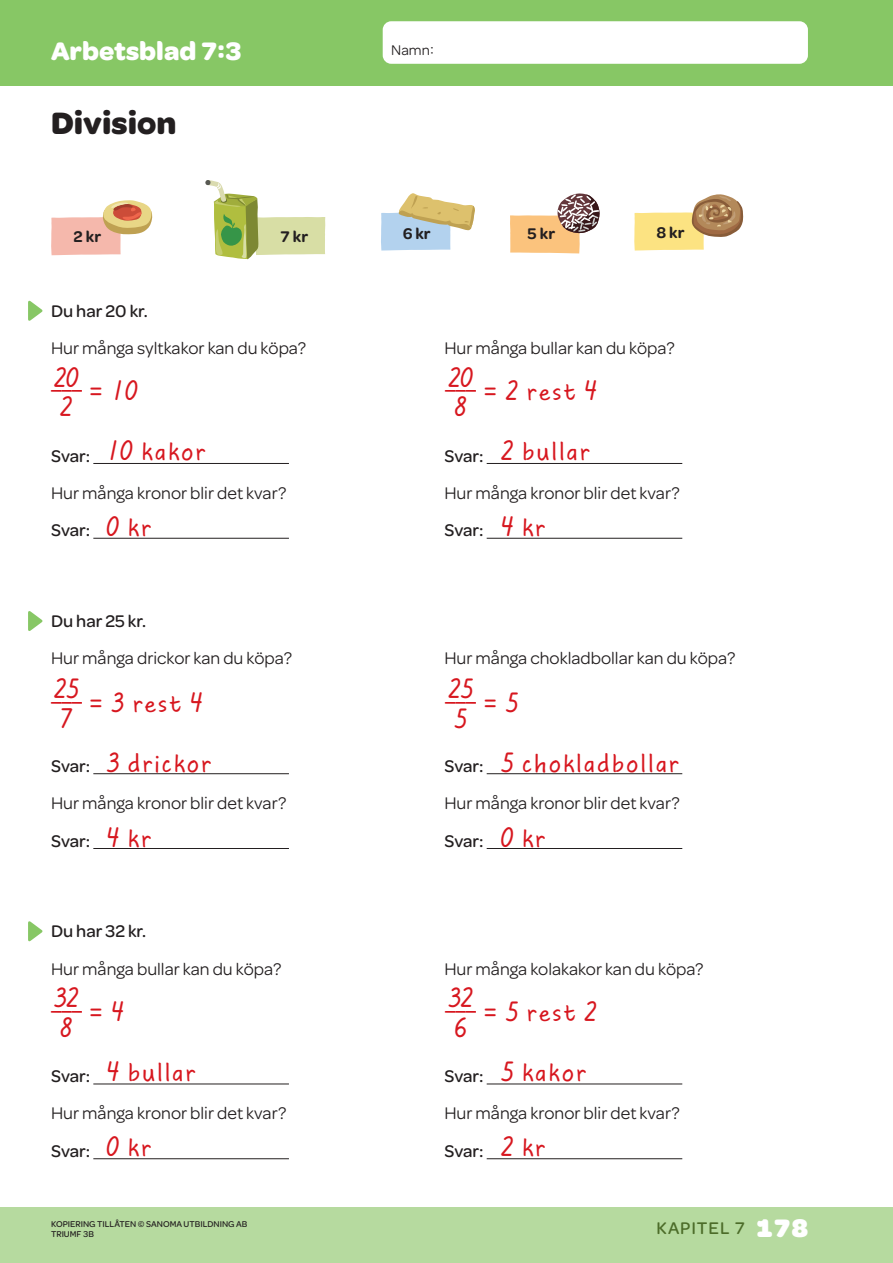
<style>
.page{position:relative;width:893px;height:1263px;background:#fff}
.page>*{position:absolute;margin:0;border:0;box-sizing:border-box;transform-origin:0 0}
.t1{font:700 33px "Omnes";color:#231f20}
.t2{font:27px "Tucker Script";letter-spacing:.05em;color:#d7171f}
.t3{font:700 27px/29.7px "Skoltext";color:#d7171f}
.t4{font:700 27px "Skoltext";color:#d7171f;scale:.83 1}
.t5{font:700 27px "Omnes";color:#fff}
.t6{font:500 24px "Omnes";color:#d7171f}
.t7{font:18px "Omnes";color:#231f20}
.t8{font:500 18px "Omnes";color:#231f20}
.t9{font:500 18px "Omnes";letter-spacing:.05em;color:#4c6c29}
.t10{font:600 16.5px "Omnes";color:#231f20}
.t11{font:15px "Omnes";color:#231f20}
.t12{font:500 9px/10.5px "Omnes";color:#231f20}
.s1{font-family:"Omnes";font-weight:500;font-size:24px}
.s2{font-family:"Skoltext";font-weight:700}
.s3{font-family:"Skoltext";font-weight:700;font-size:27px}
.s4{font-weight:900;font-size:27px;color:#fff}
</style>
<div class="page">
<div style="left:0;top:1208px;width:893px;height:55px;background:#b6da9f"></div>
<div style="left:0;top:0;width:893px;height:85px;background:#87c765"></div>
<div style="left:383px;top:21px;width:425px;height:43px;background:#fff;border-radius:9px"></div>
<svg style="left:205px;top:180px;width:120px;height:79px"></svg>
<svg style="left:510px;top:193px;width:90px;height:60px"></svg>
<svg style="left:51px;top:200px;width:101px;height:55px"></svg>
<svg style="left:634px;top:194px;width:109px;height:57px"></svg>
<svg style="left:381px;top:193px;width:94px;height:58px"></svg>
<hr style="left:93px;top:463px;width:196px;height:1px;background:#231f20">
<hr style="left:487px;top:463px;width:195px;height:1px;background:#231f20">
<hr style="left:93px;top:538px;width:196px;height:1px;background:#231f20">
<hr style="left:487px;top:538px;width:195px;height:1px;background:#231f20">
<hr style="left:93px;top:773px;width:196px;height:1px;background:#231f20">
<hr style="left:487px;top:773px;width:195px;height:1px;background:#231f20">
<hr style="left:93px;top:848px;width:196px;height:1px;background:#231f20">
<hr style="left:487px;top:848px;width:195px;height:1px;background:#231f20">
<hr style="left:93px;top:1083px;width:196px;height:1px;background:#231f20">
<hr style="left:487px;top:1083px;width:195px;height:1px;background:#231f20">
<hr style="left:93px;top:1158px;width:196px;height:1px;background:#231f20">
<hr style="left:487px;top:1158px;width:195px;height:1px;background:#231f20">
<svg style="left:28px;top:300px;width:15px;height:21px"></svg>
<svg style="left:28px;top:611px;width:15px;height:20px"></svg>
<svg style="left:28px;top:921px;width:15px;height:21px"></svg>
<h2 class="t5" style="left:51px;top:31px;width:192px">Arbetsblad 7:3</h2>
<h1 class="t1" style="left:51px;top:98px;width:127px">Division</h1>
<p class="t11" style="left:391px;top:39px;width:45px">Namn:</p>
<p class="t10" style="left:73px;top:225px;width:30px">2 kr</p>
<p class="t10" style="left:280px;top:225px;width:30px">7 kr</p>
<p class="t10" style="left:403px;top:222px;width:30px">6 kr</p>
<p class="t10" style="left:527px;top:222px;width:30px">5 kr</p>
<p class="t10" style="left:657px;top:221px;width:30px">8 kr</p>
<p class="t8" style="left:51px;top:298px;width:98px">Du har 20 kr.</p>
<p class="t7" style="left:51px;top:336px;width:257px">Hur många syltkakor kan du köpa?</p>
<p class="t7" style="left:444px;top:336px;width:232px">Hur många bullar kan du köpa?</p>
<h2 class="t3" style="left:54px;top:363px;width:26px">20<br>2</h2>
<h2 class="t4" style="left:51px;top:366px;width:39px">___</h2>
<h2 class="t3" style="left:89px;top:376px;width:50px"><span class="s1">=</span> 10</h2>
<h2 class="t3" style="left:448px;top:363px;width:26px">20<br>8</h2>
<h2 class="t4" style="left:445px;top:366px;width:39px">___</h2>
<h2 class="t2" style="left:483px;top:374px;width:115px"><span class="s1">=</span> <span class="s2">2</span> rest <span class="s2">4</span></h2>
<h2 class="t2" style="left:501px;top:435px;width:90px"><span class="s2">2</span> bullar</h2>
<h2 class="t2" style="left:107px;top:434px;width:100px"><span class="s2">10</span> kakor</h2>
<p class="t8" style="left:51px;top:443px;width:41px">Svar:</p>
<p class="t8" style="left:444px;top:443px;width:41px">Svar:</p>
<p class="t7" style="left:51px;top:481px;width:237px">Hur många kronor blir det kvar?</p>
<p class="t7" style="left:444px;top:481px;width:237px">Hur många kronor blir det kvar?</p>
<p class="t8" style="left:51px;top:518px;width:41px">Svar:</p>
<p class="t8" style="left:444px;top:518px;width:41px">Svar:</p>
<h2 class="t2" style="left:501px;top:510px;width:46px"><span class="s2">4</span> kr</h2>
<h2 class="t2" style="left:107px;top:510px;width:46px"><span class="s2">0</span> kr</h2>
<p class="t8" style="left:51px;top:608px;width:97px">Du har 25 kr.</p>
<p class="t7" style="left:51px;top:646px;width:242px">Hur många drickor kan du köpa?</p>
<p class="t7" style="left:444px;top:646px;width:292px">Hur många chokladbollar kan du köpa?</p>
<h2 class="t3" style="left:54px;top:674px;width:26px">25<br>7</h2>
<h2 class="t4" style="left:51px;top:678px;width:39px">___</h2>
<h2 class="t2" style="left:89px;top:686px;width:115px"><span class="s1">=</span> <span class="s2">3</span> rest <span class="s2">4</span></h2>
<h2 class="t3" style="left:448px;top:674px;width:26px">25<br>5</h2>
<h2 class="t4" style="left:445px;top:678px;width:39px">___</h2>
<h3 class="t6" style="left:483px;top:686px;width:37px">= <span class="s3">5</span></h3>
<h2 class="t2" style="left:107px;top:746px;width:106px"><span class="s2">3</span> drickor</h2>
<h2 class="t2" style="left:501px;top:746px;width:180px"><span class="s2">5</span> chokladbollar</h2>
<p class="t8" style="left:51px;top:753px;width:41px">Svar:</p>
<p class="t8" style="left:444px;top:753px;width:41px">Svar:</p>
<p class="t7" style="left:51px;top:791px;width:237px">Hur många kronor blir det kvar?</p>
<p class="t7" style="left:444px;top:791px;width:237px">Hur många kronor blir det kvar?</p>
<p class="t8" style="left:51px;top:828px;width:41px">Svar:</p>
<p class="t8" style="left:444px;top:828px;width:41px">Svar:</p>
<h2 class="t2" style="left:107px;top:821px;width:46px"><span class="s2">4</span> kr</h2>
<h2 class="t2" style="left:501px;top:822px;width:46px"><span class="s2">0</span> kr</h2>
<p class="t8" style="left:51px;top:919px;width:97px">Du har 32 kr.</p>
<p class="t7" style="left:51px;top:956px;width:232px">Hur många bullar kan du köpa?</p>
<p class="t7" style="left:444px;top:956px;width:261px">Hur många kolakakor kan du köpa?</p>
<h2 class="t3" style="left:54px;top:983px;width:26px">32<br>8</h2>
<h2 class="t4" style="left:51px;top:986px;width:39px">___</h2>
<h3 class="t6" style="left:89px;top:995px;width:37px">= <span class="s3">4</span></h3>
<h2 class="t3" style="left:448px;top:983px;width:26px">32<br>6</h2>
<h2 class="t4" style="left:445px;top:986px;width:39px">___</h2>
<h2 class="t2" style="left:483px;top:995px;width:115px"><span class="s1">=</span> <span class="s2">5</span> rest <span class="s2">2</span></h2>
<h2 class="t2" style="left:107px;top:1055px;width:90px"><span class="s2">4</span> bullar</h2>
<h2 class="t2" style="left:501px;top:1055px;width:87px"><span class="s2">5</span> kakor</h2>
<p class="t8" style="left:51px;top:1064px;width:41px">Svar:</p>
<p class="t8" style="left:444px;top:1064px;width:41px">Svar:</p>
<p class="t7" style="left:51px;top:1101px;width:237px">Hur många kronor blir det kvar?</p>
<p class="t7" style="left:444px;top:1101px;width:237px">Hur många kronor blir det kvar?</p>
<p class="t8" style="left:51px;top:1138px;width:41px">Svar:</p>
<p class="t8" style="left:444px;top:1138px;width:41px">Svar:</p>
<h2 class="t2" style="left:501px;top:1130px;width:46px"><span class="s2">2</span> kr</h2>
<h2 class="t2" style="left:107px;top:1130px;width:46px"><span class="s2">0</span> kr</h2>
<p class="t12" style="left:51px;top:1218px;width:198px">KOPIERING TILLÅTEN © SANOMA UTBILDNING AB<br>TRIUMF 3B</p>
<p class="t9" style="left:657px;top:1216px;width:153px">KAPITEL 7 <span class="s4">178</span></p>
</div>
